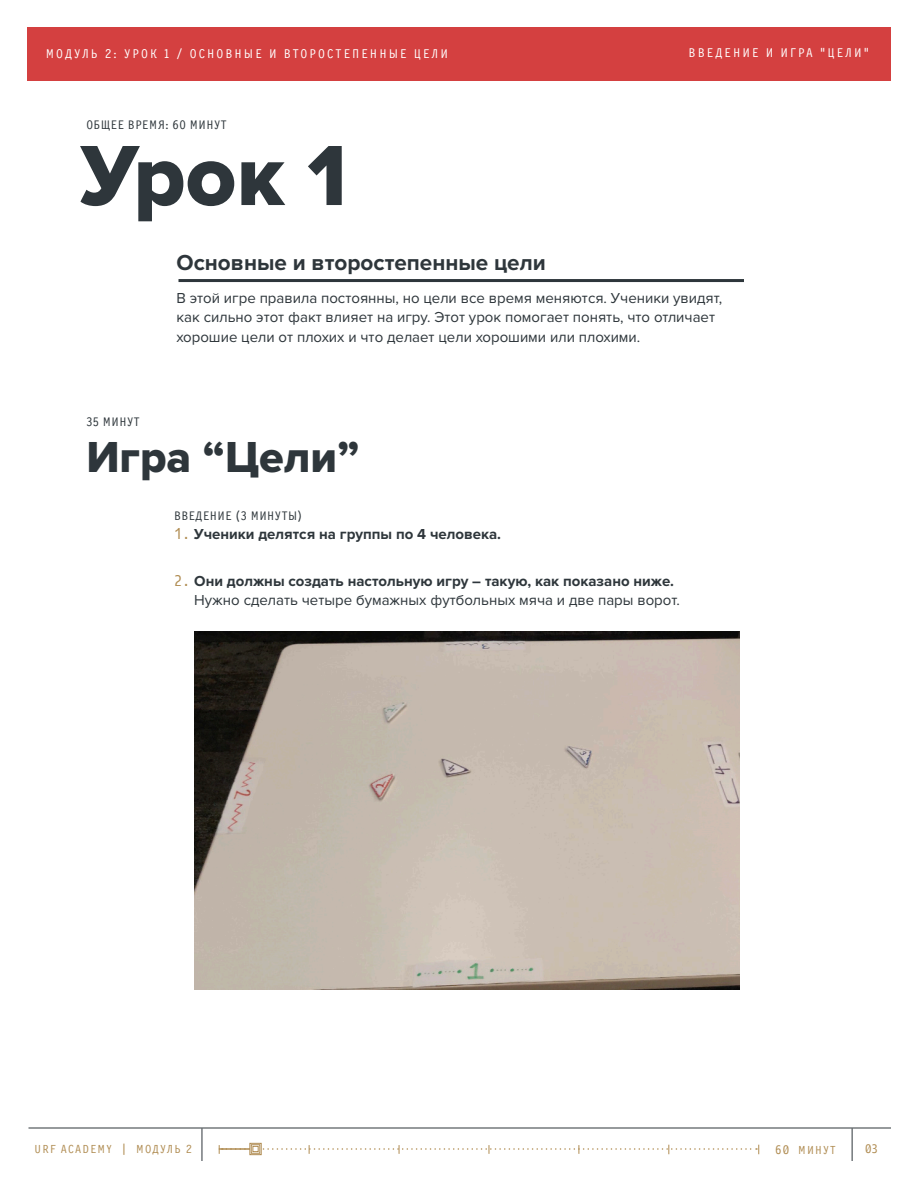
<style>
.page{position:relative;width:918px;height:1188px;background:#fff}
.page>*{position:absolute;margin:0;border:0;box-sizing:border-box;transform-origin:0 0}
.t1{font:88.5px "Proxima Nova Extrabld";color:#2e363b}
.t2{font:45px "Proxima Nova Extrabld";color:#2e363b}
.t3{font:700 22.5px "Proxima Nova";color:#2e363b}
.t4{font:15px/19.5px "Proxima Nova";color:#2e363b}
.t5{font:700 15px "Proxima Nova";color:#2e363b}
.t6{font:13.05px "New Letter Gothic C";letter-spacing:.16em;color:#fff}
.t7{font:12.75px "New Letter Gothic C";letter-spacing:.04em;color:#2e363b}
.t8{font:12px "New Letter Gothic C";letter-spacing:.105em;color:#b08c52}
.t9{font:12px "Eco Coding WGL4 W01";color:#b08c52}
.s1{font-family:"Eco Coding WGL4 W01";font-weight:400;color:#b08c52}
.s2{font-family:"Eco Coding WGL4 W01";color:#b08c52}
.s3{font-weight:700}
.s4{font-family:"Eco Coding WGL4 W01"}
</style>
<div class="page">
<hr style="left:28px;top:1128px;width:863px;height:1px;background:#2e363b">
<hr style="left:202px;top:1128px;width:1px;height:33px;background:#2e363b">
<hr style="left:852px;top:1128px;width:1px;height:33px;background:#2e363b">
<div style="left:27px;top:27px;width:864px;height:54px;background:#d44040"></div>
<hr style="left:178px;top:279px;width:566px;height:3px;background:#2e363b">
<img style="left:194px;top:631px;width:545px;height:358px">
<svg style="left:249px;top:1143px;width:13px;height:12px"></svg>
<div style="left:251px;top:1144px;width:9px;height:10px;background:#c1a477"></div>
<svg style="left:219px;top:1145px;width:540px;height:9px"></svg>
<p class="t6" style="left:46px;top:46px;width:404px">МОДУЛЬ 2: УРОК 1 / ОСНОВНЫЕ И ВТОРОСТЕПЕННЫЕ ЦЕЛИ</p>
<p class="t7" style="left:86px;top:118px;width:142px">ОБЩЕЕ ВРЕМЯ: 60 МИНУТ</p>
<p class="t1" style="left:81px;top:125px;width:268px">Урок 1</p>
<p class="t6" style="left:689px;top:46px;width:182px">ВВЕДЕНИЕ И ИГРА “ЦЕЛИ”</p>
<p class="t7" style="left:86px;top:415px;width:55px">35 МИНУТ</p>
<p class="t3" style="left:177px;top:249px;width:371px">Основные и второстепенные цели</p>
<p class="t4" style="left:177px;top:288px;width:547px">В этой игре правила постоянны, но цели все время меняются. Ученики увидят, как сильно этот факт влияет на игру. Этот урок помогает понять, что отличает хорошие цели от плохих и что делает цели хорошими или плохими.</p>
<p class="t2" style="left:86px;top:431px;width:274px">Игра “Цели”</p>
<p class="t7" style="left:174px;top:509px;width:130px">ВВЕДЕНИЕ (3 МИНУТЫ)</p>
<p class="t5" style="left:174px;top:526px;width:329px"><span class="s1">1.</span> Ученики делятся на группы по 4 человека.</p>
<p class="t4" style="left:194px;top:571px;width:487px;text-indent:-20px"><span class="s2">2.</span> <span class="s3">Они должны создать настольную игру – такую, как показано ниже.<br></span>Нужно сделать четыре бумажных футбольных мяча и две пары ворот.</p>
<p class="t8" style="left:34px;top:1143px;width:159px">URF ACADEMY <span class="s4">|</span> МОДУЛЬ 2</p>
<p class="t8" style="left:775px;top:1144px;width:62px"><span class="s4">60</span> МИНУТ</p>
<p class="t9" style="left:865px;top:1142px;width:14px">03</p>
</div>
